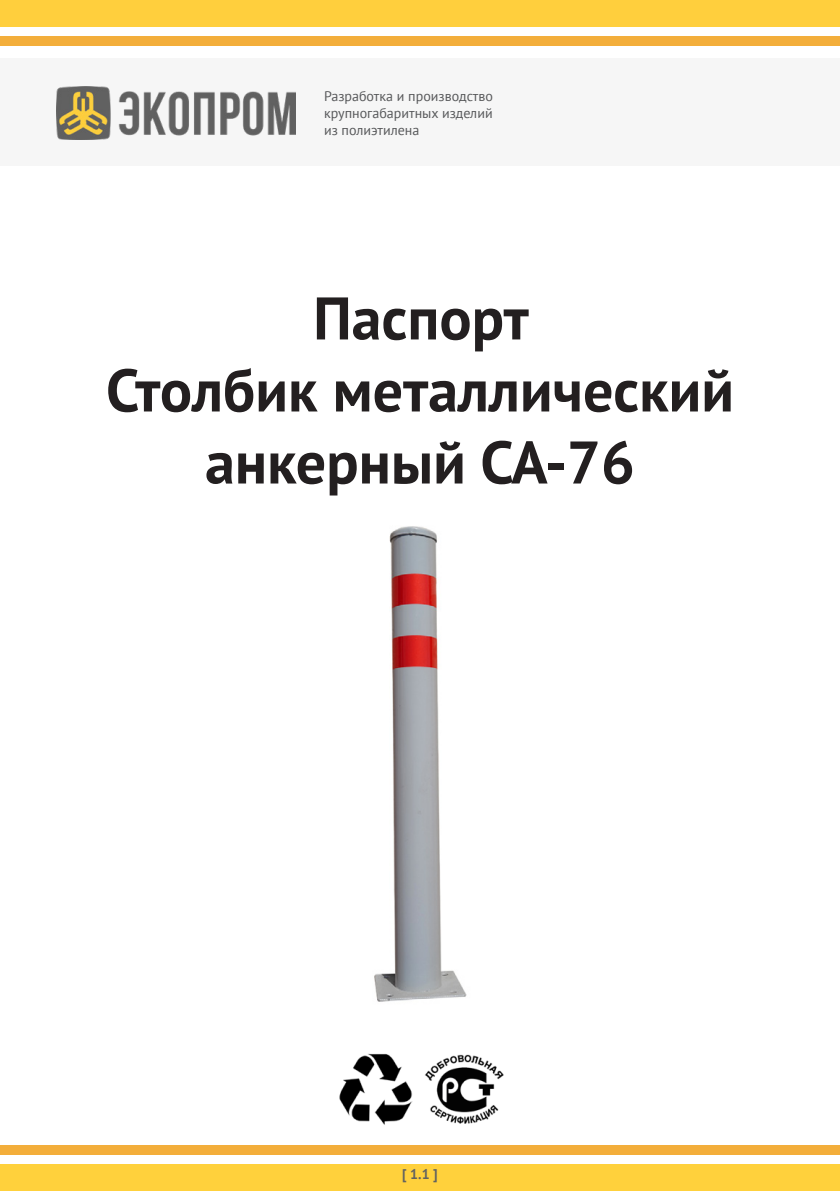
<style>
.page{position:relative;width:840px;height:1191px;background:#fff}
.page>*{position:absolute;margin:0;border:0;box-sizing:border-box;transform-origin:0 0}
.Титульный_заголовок{font:700 60px "PT Sans";color:#231f20}
.Адресная_строка{font:14px "PT Sans";color:#57585a}
.Версия{font:700 14px "PT Sans";color:#616260}
</style>
<div class="page">
<div style="left:0;top:0;width:839px;height:27px;background:#ffcf3d"></div>
<div style="left:0;top:36px;width:839px;height:9px;background:#f3ae3b"></div>
<div style="left:0;top:1164px;width:839px;height:27px;background:#ffd13c"></div>
<div style="left:0;top:1145px;width:839px;height:10px;background:#f3ae3b"></div>
<img style="left:339px;top:1053px;width:73px;height:72px">
<img style="left:425px;top:1054px;width:79px;height:70px">
<div style="left:0;top:58px;width:839px;height:108px;background:#f6f6f6"></div>
<img style="left:57px;top:87px;width:238px;height:52px">
<img style="left:374px;top:526px;width:93px;height:476px">
<p class="Адресная_строка" style="left:324px;top:87px;width:170px">Разработка и производство</p>
<p class="Адресная_строка" style="left:324px;top:104px;width:170px">крупногабаритных изделий</p>
<p class="Адресная_строка" style="left:324px;top:121px;width:97px">из полиэтилена</p>
<p class="Титульный_заголовок" style="left:313px;top:278px;width:217px">Паспорт</p>
<p class="Титульный_заголовок" style="left:106px;top:350px;width:629px">Столбик металлический</p>
<p class="Титульный_заголовок" style="left:205px;top:422px;width:431px">анкерный СА-76</p>
<p class="Версия" style="left:402px;top:1164px;width:37px">[ 1.1 ]</p>
</div>
